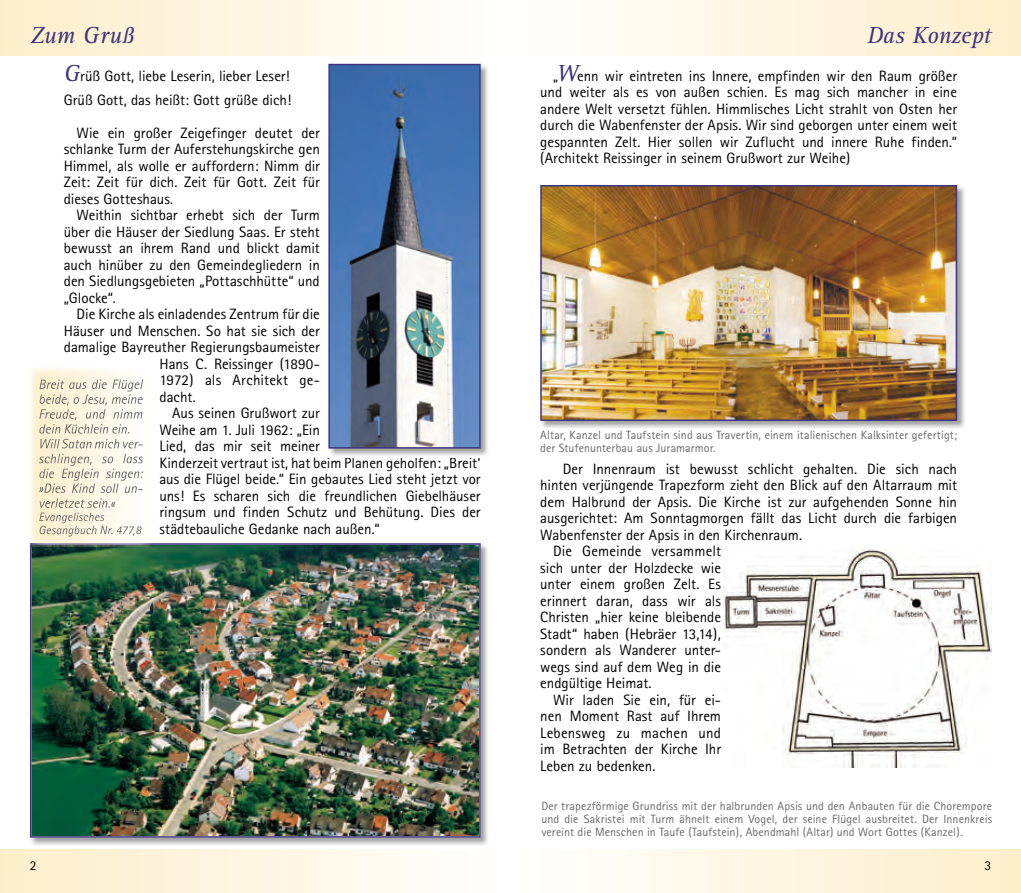
<style>
.page{position:relative;width:1021px;height:893px;background:#fff}
.page>*{position:absolute;margin:0;border:0;box-sizing:border-box;transform-origin:0 0}
.t1{font:italic 24px "Rotis Serif";letter-spacing:-.01em;color:#3e357f}
.t2{font:15px/16.5px "Rotis Sans Serif";color:#000;text-align:justify}
.t3{font:13.5px "Rotis Sans Serif";color:#000}
.t4{font:12px/13.2px "Rotis Sans Serif";letter-spacing:.005em;color:#686868;text-align:justify}
.s1{font-size:14.25px}
.s2{font-family:"Rotis Serif";font-style:italic;font-size:24px;color:#3e357f}
</style>
<div class="page">
<div style="left:0;top:0;width:510px;height:55px;background:linear-gradient(to right,#fdeeca,#fffffe)"></div>
<div style="left:0;top:849px;width:510px;height:44px;background:linear-gradient(to right,#fdeeca,#fffffe)"></div>
<div style="left:510px;top:0;width:510px;height:55px;background:linear-gradient(to right,#fffffe,#fdefcc)"></div>
<div style="left:510px;top:849px;width:510px;height:44px;background:linear-gradient(to right,#fff,#fdeecb)"></div>
<img style="left:31px;top:544px;width:457px;height:301px">
<img style="left:30px;top:543px;width:450px;height:295px">
<img style="left:541px;top:185px;width:424px;height:243px">
<img style="left:540px;top:185px;width:417px;height:236px">
<img style="left:330px;top:64px;width:158px;height:392px">
<svg style="left:328px;top:64px;width:152px;height:385px;background:#6280a9"></svg>
<img style="left:30px;top:368px;width:114px;height:175px">
<img style="left:30px;top:543px;width:121px;height:3px">
<img style="left:39px;top:380px;width:104px;height:12px">
<img style="left:40px;top:394px;width:103px;height:11px">
<img style="left:39px;top:409px;width:103px;height:11px">
<img style="left:39px;top:424px;width:90px;height:10px">
<img style="left:40px;top:439px;width:102px;height:9px">
<img style="left:39px;top:454px;width:104px;height:12px">
<img style="left:39px;top:469px;width:104px;height:12px">
<img style="left:39px;top:484px;width:103px;height:9px">
<img style="left:40px;top:498px;width:76px;height:10px">
<img style="left:39px;top:513px;width:65px;height:10px">
<img style="left:40px;top:526px;width:102px;height:10px">
<img style="left:723px;top:550px;width:268px;height:217px">
<h1 class="t1" style="left:30px;top:21px;width:106px">Zum Gruß</h1>
<h1 class="t1" style="left:867px;top:21px;width:126px">Das Konzept</h1>
<p class="t2" style="left:540px;top:67px;width:418px;text-indent:13px"><span class="s1">„</span><span class="s2">W</span>enn wir eintreten ins Innere, empfinden wir den Raum größer und weiter als es von außen schien. Es mag sich mancher in eine andere Welt versetzt fühlen. Himmlisches Licht strahlt von Osten her durch die Wabenfenster der Apsis. Wir sind geborgen unter einem weit gespannten Zelt. Hier sollen wir Zuflucht und innere Ruhe finden.“ (Architekt Reissinger in seinem Grußwort zur Weihe)</p>
<p class="t2" style="left:64px;top:63px;width:229px;line-height:24px"><span class="s2">G</span>rüß Gott, liebe Leserin, lieber Leser!<br>Grüß Gott, das heißt: Gott grüße dich!</p>
<p class="t2" style="left:64px;top:124px;width:257px;text-indent:13px">Wie ein großer Zeigefinger deutet der schlanke Turm der Auferstehungskirche gen Himmel, als wolle er auffordern: Nimm dir Zeit: Zeit für dich. Zeit für Gott. Zeit für dieses Gotteshaus.</p>
<p class="t2" style="left:64px;top:207px;width:257px;text-indent:13px">Weithin sichtbar erhebt sich der Turm über die Häuser der Siedlung Saas. Er steht bewusst an ihrem Rand und blickt damit auch hinüber zu den Gemeindegliedern in den Siedlungsgebieten „Pottaschhütte“ und „Glocke“.</p>
<p class="t2" style="left:77px;top:306px;width:245px">Die Kirche als einladendes Zentrum für die</p>
<p class="t2" style="left:64px;top:322px;width:257px">Häuser und Menschen. So hat sie sich der</p>
<p class="t2" style="left:64px;top:339px;width:257px">damalige Bayreuther Regierungsbaumeister</p>
<p class="t2" style="left:159px;top:355px;width:162px">Hans C. Reissinger (1890-</p>
<p class="t2" style="left:159px;top:372px;width:162px">1972) als Architekt ge-</p>
<p class="t2" style="left:159px;top:388px;width:38px">dacht.</p>
<p class="t2" style="left:172px;top:405px;width:149px">Aus seinen Gruß wort zur</p>
<p class="t2" style="left:159px;top:421px;width:162px">Weihe am 1. Juli 1962: „Ein</p>
<p class="t2" style="left:159px;top:438px;width:162px">Lied, das mir seit meiner</p>
<p class="t2" style="left:159px;top:454px;width:323px">Kinderzeit vertraut ist, hat beim Planen gehol fen: „Breit‘</p>
<p class="t2" style="left:159px;top:471px;width:323px">aus die Flügel beide.“ Ein gebautes Lied steht jetzt vor</p>
<p class="t2" style="left:159px;top:487px;width:322px">uns! Es scharen sich die freundlichen Giebelhäuser</p>
<p class="t2" style="left:159px;top:504px;width:323px">ringsum und finden Schutz und Be hütung. Dies der</p>
<p class="t2" style="left:159px;top:520px;width:222px">städtebauliche Gedanke nach außen.“</p>
<p class="t4" style="left:540px;top:428px;width:418px">Altar, Kanzel und Taufstein sind aus Travertin, einem italienischen Kalksinter gefertigt; der Stufenunterbau aus Juramarmor.</p>
<p class="t2" style="left:563px;top:460px;width:396px">Der Innenraum ist bewusst schlicht gehalten. Die sich nach</p>
<p class="t2" style="left:540px;top:477px;width:418px">hinten verjüngende Trapezform zieht den Blick auf den Altarraum mit</p>
<p class="t2" style="left:540px;top:493px;width:418px">dem Halbrund der Apsis. Die Kirche ist zur aufgehenden Sonne hin</p>
<p class="t2" style="left:540px;top:510px;width:418px">ausgerichtet: Am Sonntagmorgen fällt das Licht durch die farbigen</p>
<p class="t2" style="left:540px;top:526px;width:263px">Wabenfenster der Apsis in den Kirchenraum.</p>
<p class="t2" style="left:553px;top:543px;width:169px">Die Gemeinde versammelt</p>
<p class="t2" style="left:540px;top:559px;width:182px">sich unter der Holzdecke wie</p>
<p class="t2" style="left:540px;top:576px;width:182px">unter einem großen Zelt. Es</p>
<p class="t2" style="left:540px;top:592px;width:182px">erinnert daran, dass wir als</p>
<p class="t2" style="left:540px;top:609px;width:182px">Christen „hier keine bleibende</p>
<p class="t2" style="left:540px;top:625px;width:182px">Stadt“ haben (Hebräer 13,14),</p>
<p class="t2" style="left:540px;top:642px;width:182px">sondern als Wanderer unter-</p>
<p class="t2" style="left:540px;top:658px;width:182px">wegs sind auf dem Weg in die</p>
<p class="t2" style="left:540px;top:675px;width:113px">endgültige Heimat.</p>
<p class="t2" style="left:553px;top:691px;width:169px">Wir laden Sie ein, für ei-</p>
<p class="t2" style="left:540px;top:708px;width:182px">nen Mo ment Rast auf Ihrem</p>
<p class="t2" style="left:540px;top:724px;width:182px">Lebens weg zu machen und</p>
<p class="t2" style="left:540px;top:741px;width:182px">im Betrachten der Kirche Ihr</p>
<p class="t2" style="left:540px;top:757px;width:117px">Leben zu bedenken.</p>
<p class="t4" style="left:541px;top:799px;width:452px">Der trapezförmige Grund riss mit der halb runden Apsis und den Anbauten für die Chorempore und die Sakristei mit Turm ähnelt einem Vogel, der seine Flügel ausbreitet. Der Innenkreis vereint die Menschen in Taufe (Taufstein), Abendmahl (Altar) und Wort Gottes (Kanzel).</p>
<p class="t3" style="left:30px;top:857px;width:8px">2</p>
<p class="t3" style="left:984px;top:857px;width:8px">3</p>
</div>
